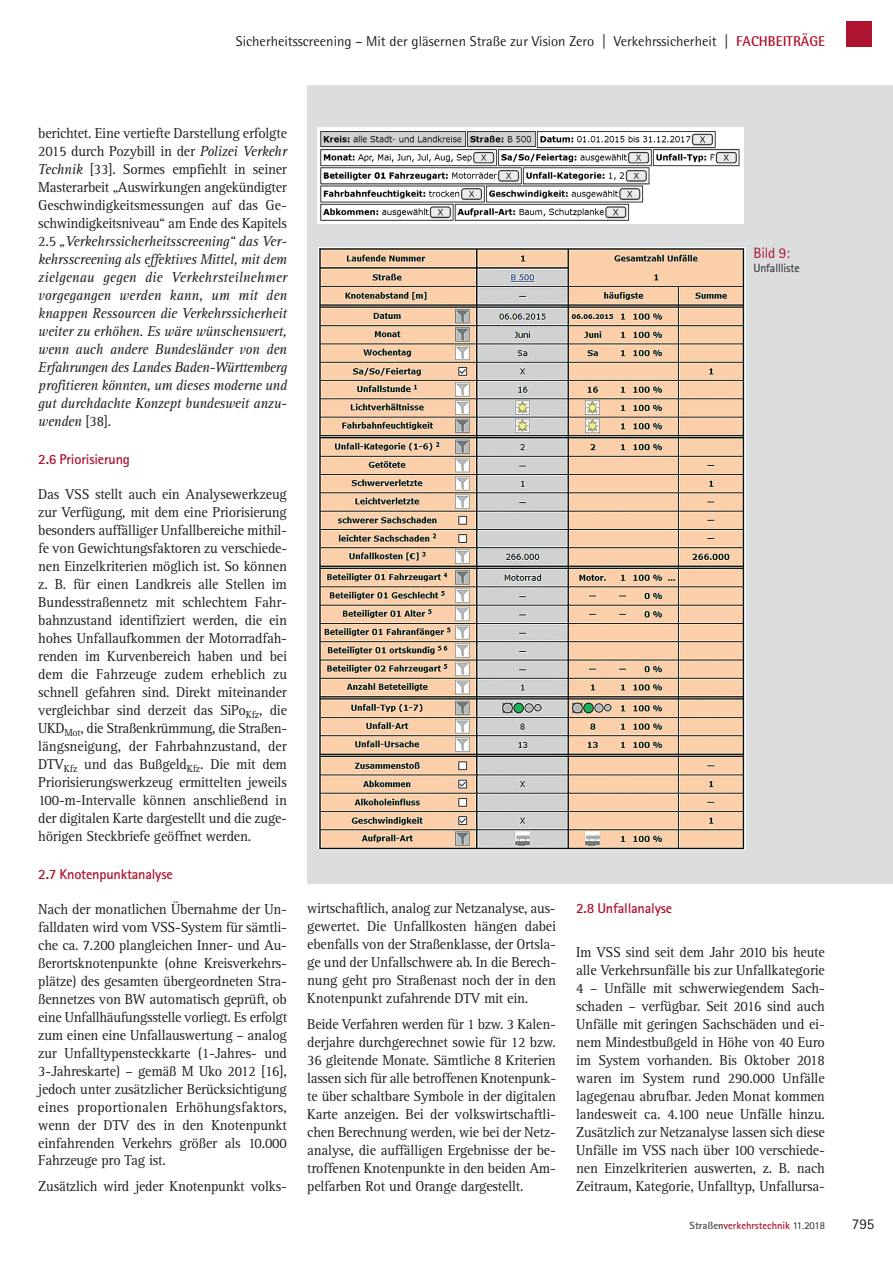
<style>
.page{position:relative;width:893px;height:1263px;background:#fff}
.page>*{position:absolute;margin:0;border:0;box-sizing:border-box;transform-origin:0 0}
.t1{font:15px "Rotis Sans Serif W1 G";color:#ae142f}
.t2{font:15px "Rotis Sans Serif W1 G";color:#231f20}
.t3{font:14.85px/18px "Rotis Serif W1 G";letter-spacing:-.015em;color:#231f20;text-align:justify;scale:.96 1}
.t4{font:italic 14.85px/18px "Rotis Serif W1 G";letter-spacing:-.015em;color:#231f20;text-align:justify;scale:.96 1}
.t5{font:14.25px "Rotis Semi Sans W1 G";color:#231f20}
.t6{font:700 14.25px "Rotis Sans Serif W1 G";letter-spacing:-.015em;color:#ae142f}
.t7{font:12px "Rotis Sans Serif W1 G";letter-spacing:-.015em;color:#231f20}
.t8{font:700 10.5px "Rotis Sans Serif W1 G";color:#ae142f}
.s1{font-weight:700;color:#ae142f}
.s2{font-style:normal}
.s3{font-weight:800;color:#57585a}
.s4{font-weight:400;color:#231f20}
</style>
<div class="page">
<div style="left:846px;top:21px;width:26px;height:26px;background:#ae142f"></div>
<div style="left:307px;top:85px;width:586px;height:798px;background:#dcdddf"></div>
<img style="left:319px;top:248px;width:426px;height:602px">
<img style="left:317px;top:128px;width:427px;height:95px">
<p class="t5" style="left:236px;top:33px;width:591px">Sicherheitsscreening – Mit der gläsernen Straße zur Vision Zero | Verkehrssicherheit | <span class="s1">FACHBEITRÄGE</span></p>
<p class="t4" style="left:38px;top:124px;width:261px"><span class="s2">berichtet. Eine vertiefte Darstellung erfolgte 2015 durch Pozybill in der</span> Polizei Verkehr Technik <span class="s2">[33]. Sormes empfiehlt in seiner Masterarbeit „Auswirkungen angekündigter Geschwindigkeitsmessungen auf das Ge&shy;schwindigkeitsniveau“ am Ende des Kapitels 2.5</span> „Verkehrssicherheitsscreening“ das Ver&shy;kehrsscreening als effektives Mittel, mit dem zielgenau gegen die Verkehrsteilnehmer vorgegangen werden kann, um mit den knappen Ressourcen die Verkehrssicherheit weiter zu erhöhen. Es wäre wünschenswert, wenn auch andere Bundesländer von den Erfahrungen des Landes Baden-Württemberg profitieren könnten, um dieses moderne und gut durchdachte Konzept bundesweit anzu&shy;wenden <span class="s2">[38].</span></p>
<p class="t6" style="left:38px;top:450px;width:93px">2.6 Priorisierung</p>
<p class="t3" style="left:38px;top:485px;width:261px">Das VSS stellt auch ein Analysewerkzeug zur Verfügung, mit dem eine Priorisierung besonders auffälliger Unfallbereiche mithil&shy;fe von Gewichtungsfaktoren zu verschiede&shy;nen Einzelkriterien möglich ist. So können z. B. für einen Landkreis alle Stellen im Bundesstraßennetz mit schlechtem Fahr&shy;bahnzustand identifiziert werden, die ein hohes Unfallaufkommen der Motorradfah&shy;renden im Kurvenbereich haben und bei dem die Fahrzeuge zudem erheblich zu schnell gefahren sind. Direkt miteinander vergleichbar sind derzeit das SiPo<sub>Kfz</sub>, die UKD<sub>Mot</sub>, die Straßenkrümmung, die Straßen&shy;längsneigung, der Fahrbahnzustand, der DTV<sub>Kfz</sub> und das Bußgeld<sub>Kfz</sub>. Die mit dem Priorisierungswerkzeug ermittelten jeweils 100-m-Intervalle können anschließend in der digitalen Karte dargestellt und die zuge&shy;hörigen Steckbriefe geöffnet werden.</p>
<p class="t6" style="left:38px;top:865px;width:136px">2.7 Knotenpunktanalyse</p>
<p class="t3" style="left:38px;top:900px;width:261px">Nach der monatlichen Übernahme der Un&shy;falldaten wird vom VSS-System für sämtli&shy;che ca. 7.200 plangleichen Inner- und Au&shy;ßerortsknotenpunkte (ohne Kreisverkehrs&shy;plätze) des gesamten übergeordneten Stra&shy;ßennetzes von BW automatisch geprüft, ob eine Unfallhäufungsstelle vorliegt. Es erfolgt zum einen eine Unfallauswertung – analog zur Unfalltypensteckkarte (1-Jahres- und 3-Jahreskarte) – gemäß M Uko 2012 [16], jedoch unter zusätzlicher Berücksichtigung eines proportionalen Erhöhungsfaktors, wenn der DTV des in den Knotenpunkt einfahrenden Verkehrs größer als 10.000<br>Fahrzeuge pro Tag ist.</p>
<p class="t3" style="left:38px;top:1177px;width:261px">Zusätzlich wird jeder Knotenpunkt volks-</p>
<p class="t3" style="left:307px;top:899px;width:261px">wirtschaftlich, analog zur Netzanalyse, aus&shy;gewertet. Die Unfallkosten hängen dabei ebenfalls von der Straßenklasse, der Ortsla&shy;ge und der Unfallschwere ab. In die Berech&shy;nung geht pro Straßenast noch der in den Knotenpunkt zufahrende DTV mit ein.</p>
<p class="t3" style="left:307px;top:1015px;width:261px">Beide Verfahren werden für 1 bzw. 3 Kalen&shy;derjahre durchgerechnet sowie für 12 bzw.<br>36 gleitende Monate. Sämtliche 8 Kriterien lassen sich für alle betroffenen Knotenpunk&shy;te über schaltbare Symbole in der digitalen Karte anzeigen. Bei der volkswirtschaftli&shy;chen Berechnung werden, wie bei der Netz&shy;analyse, die auffälligen Ergebnisse der be&shy;troffenen Knotenpunkte in den beiden Am&shy;pelfarben Rot und Orange dargestellt.</p>
<p class="t1" style="left:753px;top:244px;width:38px">Bild 9:</p>
<p class="t7" style="left:753px;top:261px;width:48px">Unfallliste</p>
<p class="t6" style="left:576px;top:899px;width:97px">2.8 Unfallanalyse</p>
<p class="t3" style="left:576px;top:943px;width:261px">Im VSS sind seit dem Jahr 2010 bis heute alle Verkehrsunfälle bis zur Unfallkategorie 4 – Unfälle mit schwerwiegendem Sach&shy;schaden – verfügbar. Seit 2016 sind auch Unfälle mit geringen Sachschäden und ei&shy;nem Mindestbußgeld in Höhe von 40 Euro im System vorhanden. Bis Oktober 2018 waren im System rund 290.000 Unfälle lagegenau abrufbar. Jeden Monat kommen landesweit ca. 4.100 neue Unfälle hinzu.<br>Zusätzlich zur Netzanalyse lassen sich diese Unfälle im VSS nach über 100 verschiede&shy;nen Einzelkriterien auswerten, z. B. nach Zeitraum, Kategorie, Unfalltyp, Unfallursa-</p>
<p class="t8" style="left:690px;top:1219px;width:137px"><span class="s3">Straßen</span>verkehrstechnik <span class="s4">11.2018</span></p>
<p class="t2" style="left:852px;top:1215px;width:24px">795</p>
</div>
